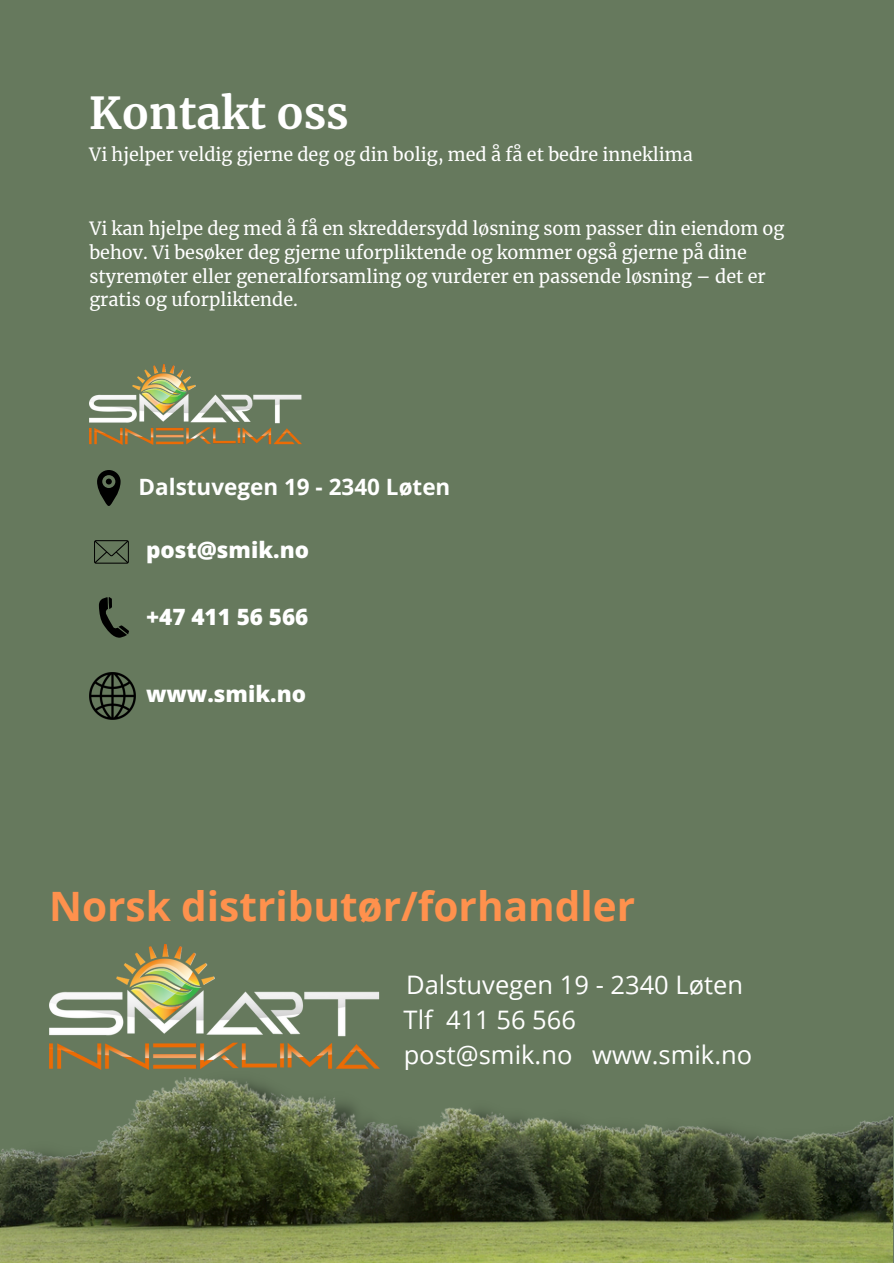
<style>
.page{position:relative;width:894px;height:1264px;background:#fff}
.page>*{position:absolute;margin:0;border:0;box-sizing:border-box;transform-origin:0 0}
.t1{font:700 43.5px "Merriweather";color:#fff}
.t2{font:700 40.5px "Open Sans";color:#ff914d}
.t3{font:25.5px/34.8px "Open Sans";color:#fff}
.t4{font:800 22.5px "Open Sans";color:#fff}
.t5{font:700 22.5px "Open Sans";color:#fff}
.t6{font:18px/23.7px "Merriweather";color:#fff}
</style>
<div class="page">
<div style="left:0;top:0;width:892px;height:1262px;background:#66795d"></div>
<svg style="left:97px;top:470px;width:23px;height:36px"></svg>
<svg style="left:94px;top:540px;width:35px;height:23px"></svg>
<svg style="left:99px;top:597px;width:30px;height:41px"></svg>
<img style="left:89px;top:673px;width:46px;height:46px">
<img style="left:0;top:1068px;width:892px;height:194px">
<img style="left:49px;top:944px;width:330px;height:125px">
<img style="left:89px;top:364px;width:212px;height:80px">
<p class="t1" style="left:89px;top:86px;width:261px">Kontakt oss</p>
<p class="t6" style="left:89px;top:143px;width:605px">Vi hjelper veldig gjerne deg og din bolig, med å få et bedre inneklima</p>
<p class="t6" style="left:89px;top:217px;width:696px">Vi kan hjelpe deg med å få en skreddersydd løsning som passer din eiendom og behov. Vi besøker deg gjerne uforpliktende og kommer også gjerne på dine styremøter eller generalforsamling og vurderer en passende løsning – det er gratis og uforpliktende.</p>
<h3 class="t5" style="left:139px;top:471px;width:313px">Dalstuvegen 19 - 2340 Løten</h3>
<h3 class="t4" style="left:146px;top:534px;width:164px">post@smik.no</h3>
<h3 class="t4" style="left:146px;top:600px;width:164px">+47 411 56 566</h3>
<p class="t4" style="left:146px;top:678px;width:161px">www.smik.no</p>
<p class="t2" style="left:49px;top:878px;width:587px">Norsk distributør/forhandler</p>
<h2 class="t3" style="left:403px;top:966px;width:341px">Dalstuvegen 19 - 2340 Løten<br>Tlf 411 56 566 post@smik.no</h2>
<p class="t3" style="left:592px;top:1036px;width:161px">www.smik.no</p>
</div>
